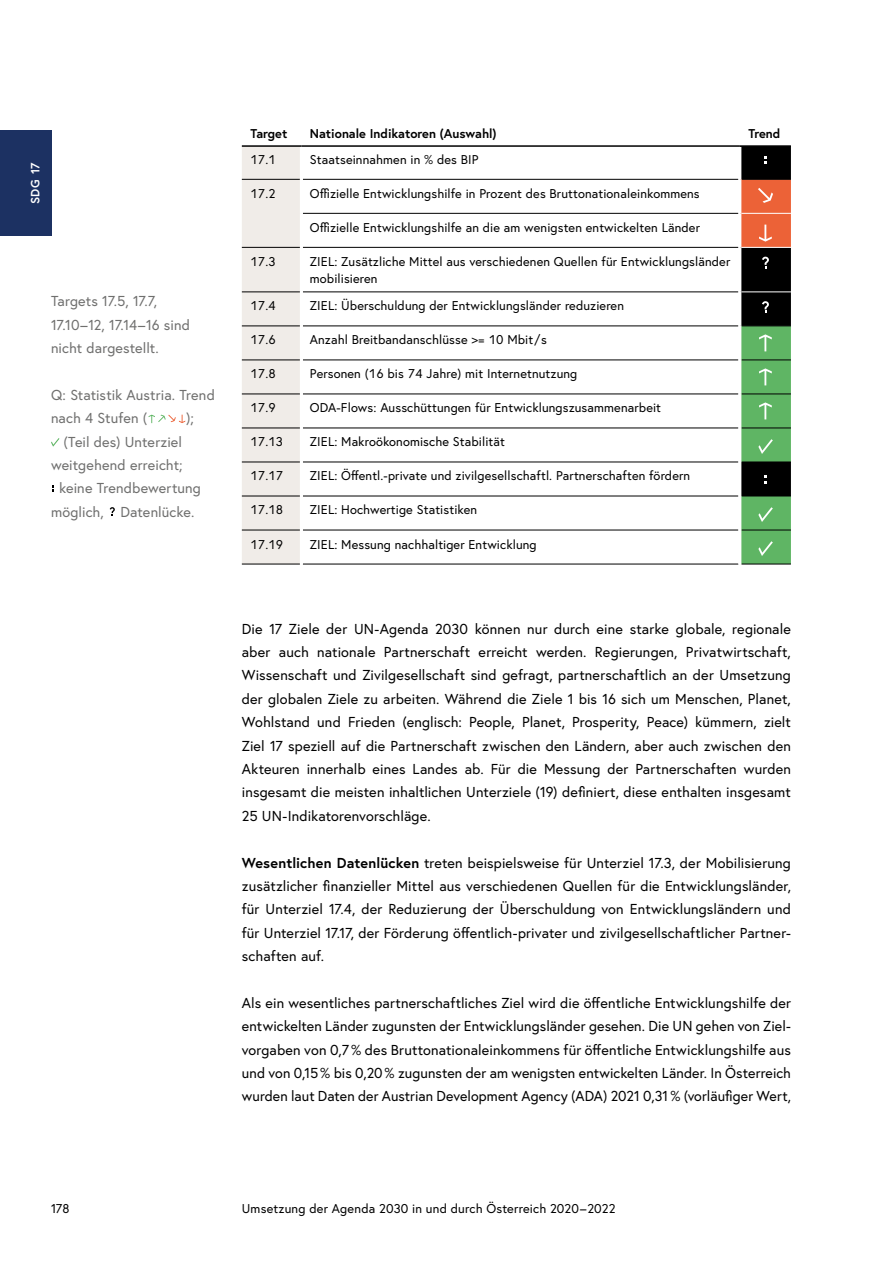
<style>
.page{position:relative;width:893px;height:1263px;background:#fff}
.page>*{position:absolute;margin:0;border:0;box-sizing:border-box;transform-origin:0 0}
.t1{font:14.4px/23.4px "Europa Austria";letter-spacing:.005em;color:#000;text-align:justify}
.t2{font:14.4px/23.4px "Europa Austria";letter-spacing:.005em;color:#6f6f6e}
.t3{font:12.75px/17.5px "Europa Austria";letter-spacing:.01em;color:#000}
.t4{font:700 12.75px "Europa Austria";color:#000}
.t5{font:700 12px "Europa Austria";color:#fff}
.s1{font-weight:700}
</style>
<div class="page">
<div style="left:0;top:131px;width:51px;height:105px;background:#1c3162"></div>
<div style="left:242px;top:147px;width:58px;height:417px;background:#f0ece8"></div>
<hr style="left:303px;top:179px;width:435px;height:1px;background:#000">
<hr style="left:303px;top:213px;width:435px;height:1px;background:#000">
<hr style="left:303px;top:247px;width:435px;height:1px;background:#000">
<hr style="left:303px;top:291px;width:435px;height:1px;background:#000">
<hr style="left:303px;top:325px;width:435px;height:1px;background:#000">
<hr style="left:303px;top:360px;width:435px;height:1px;background:#000">
<hr style="left:303px;top:394px;width:435px;height:1px;background:#000">
<hr style="left:303px;top:428px;width:435px;height:1px;background:#000">
<hr style="left:303px;top:462px;width:435px;height:1px;background:#000">
<hr style="left:303px;top:496px;width:435px;height:1px;background:#000">
<hr style="left:303px;top:530px;width:435px;height:1px;background:#000">
<hr style="left:303px;top:564px;width:435px;height:1px;background:#000">
<hr style="left:741px;top:564px;width:50px;height:1px;background:#000">
<hr style="left:242px;top:179px;width:58px;height:1px;background:#000">
<hr style="left:242px;top:247px;width:58px;height:1px;background:#000">
<hr style="left:242px;top:291px;width:58px;height:1px;background:#000">
<hr style="left:242px;top:325px;width:58px;height:1px;background:#000">
<hr style="left:242px;top:360px;width:58px;height:1px;background:#000">
<hr style="left:242px;top:394px;width:58px;height:1px;background:#000">
<hr style="left:242px;top:428px;width:58px;height:1px;background:#000">
<hr style="left:242px;top:462px;width:58px;height:1px;background:#000">
<hr style="left:242px;top:496px;width:58px;height:1px;background:#000">
<hr style="left:242px;top:530px;width:58px;height:1px;background:#000">
<hr style="left:242px;top:564px;width:58px;height:1px;background:#000">
<hr style="left:242px;top:145px;width:59px;height:2px;background:#000">
<hr style="left:301px;top:145px;width:439px;height:2px;background:#000">
<hr style="left:740px;top:145px;width:51px;height:2px;background:#000">
<svg style="left:740px;top:146px;width:51px;height:418px"></svg>
<svg style="left:149px;top:415px;width:36px;height:8px"></svg>
<svg style="left:51px;top:438px;width:8px;height:8px"></svg>
<svg style="left:52px;top:485px;width:2px;height:7px"></svg>
<svg style="left:110px;top:507px;width:5px;height:8px"></svg>
<p class="t5" style="left:27px;top:204px;width:44px;rotate:-90deg">SDG 17</p>
<p class="t2" style="left:51px;top:289px;width:141px">Targets 17.5, 17.7,<br>17.10–12, 17.14–16 sind nicht dargestellt.</p>
<p class="t2" style="left:51px;top:383px;width:165px">Q: Statistik Austria. Trend nach 4 Stufen (</p>
<p class="t2" style="left:186px;top:406px;width:9px">);</p>
<p class="t2" style="left:63px;top:429px;width:120px">(Teil des) Unterziel</p>
<p class="t2" style="left:51px;top:453px;width:133px">weitgehend erreicht;</p>
<p class="t2" style="left:59px;top:476px;width:143px">keine Trendbewertung</p>
<p class="t2" style="left:51px;top:500px;width:145px">möglich, Datenlücke.</p>
<p class="t4" style="left:250px;top:124px;width:39px">Target</p>
<p class="t4" style="left:310px;top:124px;width:188px">Nationale Indikatoren (Auswahl)</p>
<p class="t4" style="left:748px;top:124px;width:33px">Trend</p>
<p class="t3" style="left:250px;top:150px;width:27px">17.1</p>
<p class="t3" style="left:310px;top:150px;width:170px">Staatseinnahmen in % des BIP</p>
<p class="t3" style="left:250px;top:184px;width:27px">17.2</p>
<p class="t3" style="left:310px;top:184px;width:391px">Offizielle Entwicklungshilfe in Prozent des Bruttonationaleinkommens</p>
<p class="t3" style="left:310px;top:218px;width:392px">Offizielle Entwicklungshilfe an die am wenigsten entwickelten Länder</p>
<p class="t3" style="left:250px;top:252px;width:27px">17.3</p>
<p class="t3" style="left:310px;top:252px;width:422px">ZIEL: Zusätzliche Mittel aus verschiedenen Quellen für Entwicklungsländer mobilisieren</p>
<p class="t3" style="left:250px;top:297px;width:27px">17.4</p>
<p class="t3" style="left:310px;top:297px;width:316px">ZIEL: Überschuldung der Entwicklungsländer reduzieren</p>
<p class="t3" style="left:250px;top:331px;width:27px">17.6</p>
<p class="t3" style="left:310px;top:331px;width:239px">Anzahl Breitbandanschlüsse &gt;= 10 Mbit/ s</p>
<p class="t3" style="left:250px;top:365px;width:27px">17.8</p>
<p class="t3" style="left:310px;top:365px;width:269px">Personen (16 bis 74 Jahre) mit Internetnutzung</p>
<p class="t3" style="left:250px;top:399px;width:27px">17.9</p>
<p class="t3" style="left:310px;top:399px;width:353px">ODA-Flows: Ausschüttungen für Entwicklungszusammenarbeit</p>
<p class="t3" style="left:250px;top:433px;width:35px">17.13</p>
<p class="t3" style="left:310px;top:433px;width:197px">ZIEL: Makroökonomische Stabilität</p>
<p class="t3" style="left:250px;top:467px;width:35px">17.17</p>
<p class="t3" style="left:310px;top:467px;width:382px">ZIEL: Öffentl.-private und zivilgesellschaftl. Partnerschaften fördern</p>
<p class="t3" style="left:250px;top:501px;width:35px">17.18</p>
<p class="t3" style="left:310px;top:501px;width:169px">ZIEL: Hochwertige Statistiken</p>
<p class="t3" style="left:250px;top:535px;width:35px">17.19</p>
<p class="t3" style="left:310px;top:535px;width:228px">ZIEL: Messung nachhaltiger Entwicklung</p>
<p class="t1" style="left:242px;top:617px;width:551px">Die 17 Ziele der UN-Agenda 2030 können nur durch eine starke globale, regionale aber auch nationale Partnerschaft erreicht werden. Regierungen, Privatwirtschaft, Wissenschaft und Zivilgesellschaft sind gefragt, partnerschaftlich an der Umsetzung der globalen Ziele zu arbeiten. Während die Ziele 1 bis 16 sich um Menschen, Planet, Wohlstand und Frieden (englisch: People, Planet, Prosperity, Peace) kümmern, zielt Ziel 17 speziell auf die Partnerschaft zwischen den Ländern, aber auch zwischen den Akteuren innerhalb eines Landes ab. Für die Messung der Partnerschaften wurden insgesamt die meisten inhaltlichen Unterziele (19) definiert, diese enthalten insgesamt 25 UN-Indikatorenvorschläge.</p>
<p class="t1" style="left:242px;top:850px;width:551px"><span class="s1">Wesentlichen Datenlücken</span> treten beispielsweise für Unterziel 17.3, der Mobilisierung zusätzlicher finanzieller Mittel aus verschiedenen Quellen für die Entwicklungsländer, für Unterziel 17.4, der Reduzierung der Überschuldung von Entwicklungsländern und für Unterziel 17.17, der Förderung öffentlich-privater und zivilgesellschaftlicher Partner&shy;schaften auf.</p>
<p class="t1" style="left:242px;top:991px;width:551px">Als ein wesentliches partnerschaftliches Ziel wird die öffentliche Entwicklungshilfe der entwickelten Länder zugunsten der Entwicklungsländer gesehen. Die UN gehen von Ziel&shy;vorgaben von 0,7 % des Bruttonationaleinkommens für öffentliche Entwicklungshilfe aus und von 0,15% bis 0,20% zugunsten der am wenigsten entwickelten Länder. In Österreich wurden laut Daten der Austrian Development Agency (ADA) 2021 0,31% (vorläufiger Wert,</p>
<p class="t3" style="left:51px;top:1199px;width:20px">178</p>
<p class="t3" style="left:242px;top:1199px;width:375px">Umsetzung der Agenda 2030 in und durch Österreich 2020–2022</p>
</div>
